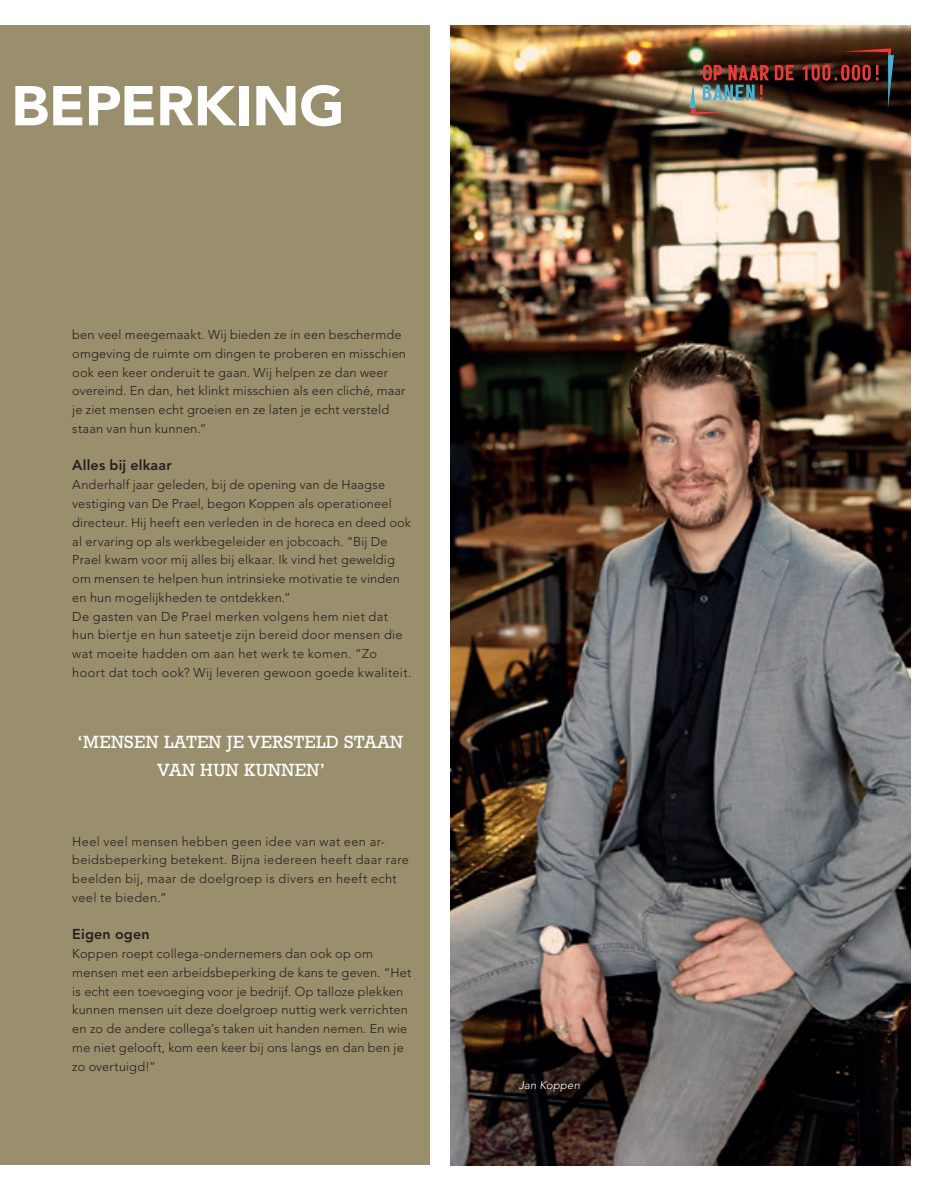
<style>
.page{position:relative;width:936px;height:1191px;background:#fff}
.page>*{position:absolute;margin:0;border:0;box-sizing:border-box;transform-origin:0 0}
.t1{font:900 55.5px "Avenir LT Std";letter-spacing:-.01em;color:#fff;scale:1.05 1}
.t2{font:18px/28px "Rockwell Std";letter-spacing:.02em;color:#fff;text-align:center}
.t3{font:800 14.25px "Avenir LT Std";letter-spacing:.015em;color:#231f20}
.t4{font:300 12.75px/18.8px "Avenir LT Std";letter-spacing:.015em;color:#231f20}
.t5{font:italic 300 11.25px "Avenir LT Std";letter-spacing:.02em;color:#fff}
</style>
<div class="page">
<div style="left:0;top:26px;width:429px;height:1139px;background:#998f6d"></div>
<img style="left:451px;top:26px;width:459px;height:1139px">
<svg style="left:774px;top:65px;width:19px;height:15px"></svg>
<svg style="left:802px;top:48px;width:91px;height:60px;background:#361913"></svg>
<img style="left:689px;top:65px;width:79px;height:50px">
<h1 class="t1" style="left:11px;top:72px;width:319px">BEPERKING</h1>
<p class="t4" style="left:72px;top:325px;width:335px">ben veel meegemaakt. Wij bieden ze in een beschermde omgeving de ruimte om dingen te proberen en misschien ook een keer onderuit te gaan. Wij helpen ze dan weer overeind. En dan, het klinkt misschien als een cliché, maar je ziet mensen echt groeien en ze laten je echt versteld staan van hun kunnen.”</p>
<p class="t3" style="left:72px;top:457px;width:101px">Alles bij elkaar</p>
<p class="t4" style="left:72px;top:475px;width:340px">Anderhalf jaar geleden, bij de opening van de Haagse vestiging van De Prael, begon Koppen als operationeel directeur. Hij heeft een verleden in de horeca en deed ook al ervaring op als werkbegeleider en jobcoach. “Bij De Prael kwam voor mij alles bij elkaar. Ik vind het geweldig om mensen te helpen hun intrinsieke motivatie te vinden en hun mogelijkheden te ontdekken.”<br>De gasten van De Prael merken volgens hem niet dat hun biertje en hun sateetje zijn bereid door mensen die wat moeite hadden om aan het werk te komen. “Zo hoort dat toch ook? Wij leveren gewoon goede kwaliteit.</p>
<h2 class="t2" style="left:78px;top:728px;width:327px">‘MENSEN LATEN JE VERSTELD STAAN<br>VAN HUN KUNNEN’</h2>
<p class="t4" style="left:72px;top:832px;width:338px">Heel veel mensen hebben geen idee van wat een ar&shy;beidsbeperking betekent. Bijna iedereen heeft daar rare beelden bij, maar de doelgroep is divers en heeft echt veel te bieden.”</p>
<p class="t3" style="left:72px;top:926px;width:79px">Eigen ogen</p>
<p class="t4" style="left:72px;top:944px;width:340px">Koppen roept collega-ondernemers dan ook op om mensen met een arbeidsbeperking de kans te geven. “Het is echt een toevoeging voor je bedrijf. Op talloze plekken kunnen mensen uit deze doelgroep nuttig werk verrichten en zo de andere collega’s taken uit handen nemen. En wie me niet gelooft, kom een keer bij ons langs en dan ben je zo overtuigd!”</p>
<p class="t5" style="left:518px;top:1079px;width:63px">Jan Koppen</p>
</div>
